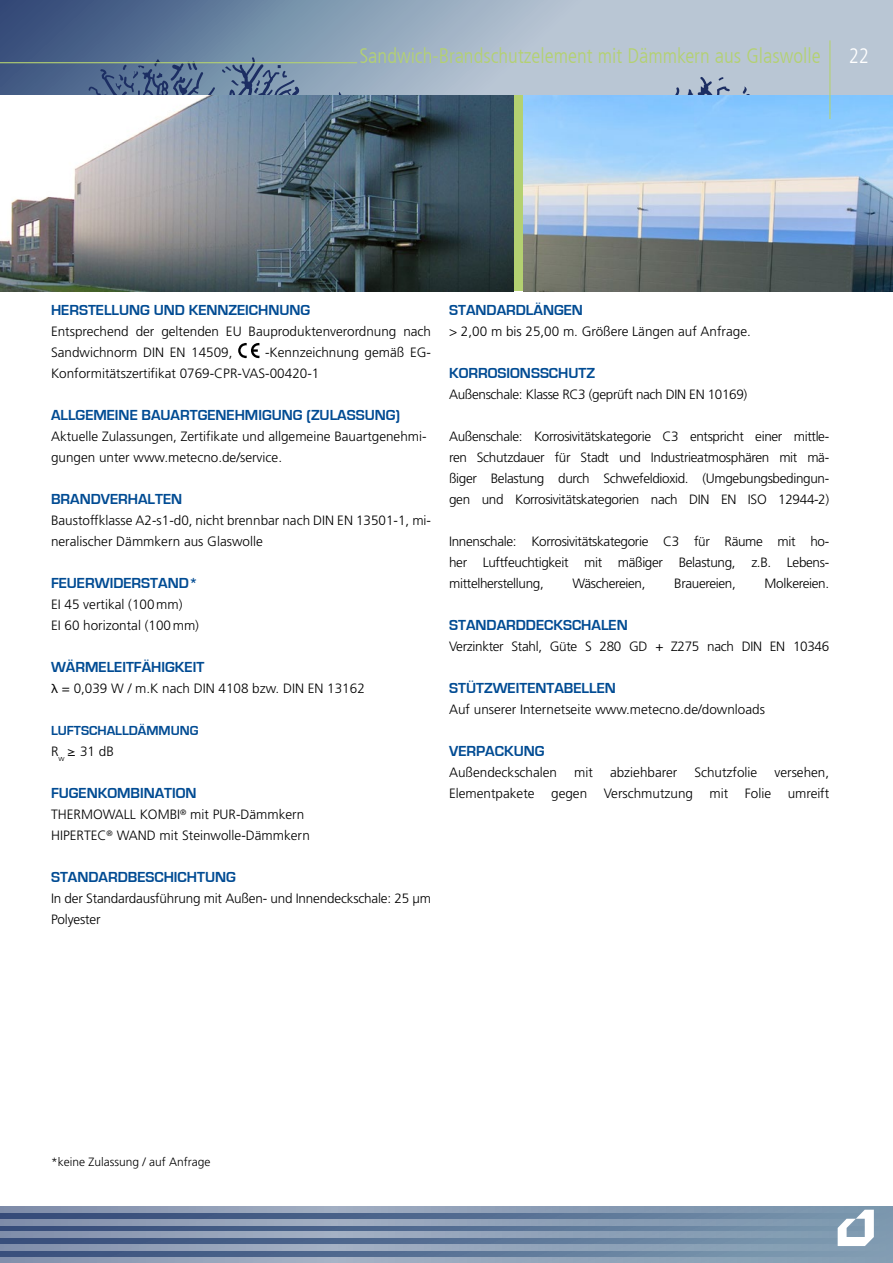
<style>
.page{position:relative;width:893px;height:1263px;background:#fff}
.page>*{position:absolute;margin:0;border:0;box-sizing:border-box;transform-origin:0 0}
.t1{font:300 condensed 21px "Frutiger LT";color:#b4d171}
.t2{font:300 condensed 21px "Frutiger LT";color:#fff}
.t3{font:700 15px "Eurostile";color:#004b93}
.t4{font:300 13.5px/21px "Frutiger LT Pro";color:#000}
.t5{font:300 13.5px "Frutiger LT Pro";letter-spacing:-.025em;color:#000}
.t6{font:700 13.5px "Eurostile";color:#004b93}
.t7{font:300 12px "Frutiger LT Pro";color:#000}
.s1{font-family:"Lucida Grande";font-weight:400;font-size:12px}
</style>
<div class="page">
<div style="left:0;top:0;width:893px;height:96px;background:#b9c6d4"></div>
<svg style="left:0;top:0;width:824px;height:96px"></svg>
<svg style="left:0;top:1213px;width:893px;height:44px;background:#5d7597"></svg>
<svg style="left:0;top:1206px;width:893px;height:7px;background:#8b9db5"></svg>
<svg style="left:0;top:1219px;width:893px;height:6px;background:#8d9fb6"></svg>
<svg style="left:0;top:1232px;width:893px;height:6px;background:#8fa0b7"></svg>
<svg style="left:0;top:1244px;width:893px;height:6px;background:#90a2b8"></svg>
<svg style="left:0;top:1257px;width:893px;height:6px;background:#92a4ba"></svg>
<img style="left:0;top:96px;width:513px;height:195px">
<img style="left:523px;top:96px;width:370px;height:195px">
<hr style="left:829px;top:40px;width:1px;height:79px;background:#b4d171">
<svg style="left:238px;top:343px;width:21px;height:15px"></svg>
<hr style="left:0;top:62px;width:357px;height:1px;background:#b4d171">
<svg style="left:838px;top:1210px;width:36px;height:36px"></svg>
<h1 class="t1" style="left:359px;top:44px;width:463px">Sandwich-Brandschutzelement mit Dämmkern aus Glaswolle</h1>
<h1 class="t2" style="left:849px;top:44px;width:22px">22</h1>
<p class="t3" style="left:51px;top:302px;width:261px">HERSTELLUNG UND KENNZEICHNUNG</p>
<p class="t4" style="left:51px;top:321px;width:382px">Entsprechend der geltenden EU Bauproduktenverordnung nach<br>Sandwichnorm DIN EN 14509,</p>
<p class="t4" style="left:51px;top:342px;width:382px;text-indent:214px">-Kennzeichnung gemäß EG-<br>Konformitätszertifikat 0769-CPR-VAS-00420-1</p>
<p class="t3" style="left:51px;top:407px;width:351px">ALLGEMEINE BAUARTGENEHMIGUNG (ZULASSUNG)</p>
<p class="t4" style="left:51px;top:426px;width:377px">Aktuelle Zulassungen, Zertifikate und allgemeine Bauartgenehmi&shy;gungen unter www.metecno.de/service.</p>
<p class="t3" style="left:51px;top:491px;width:133px">BRANDVERHALTEN</p>
<p class="t4" style="left:51px;top:510px;width:382px">Baustoffklasse A2-s1-d0, nicht brennbar nach DIN EN 13501-1, mi&shy;neralischer Dämmkern aus Glaswolle</p>
<p class="t3" style="left:51px;top:575px;width:149px">FEUERWIDERSTAND*</p>
<p class="t4" style="left:51px;top:594px;width:149px">EI 45 vertikal (100mm)<br>EI 60 horizontal (100mm)</p>
<p class="t3" style="left:51px;top:659px;width:155px">WÄRMELEITFÄHIGKEIT</p>
<p class="t4" style="left:51px;top:678px;width:315px"><span class="s1">λ</span> = 0,039 W / m.K nach DIN 4108 bzw. DIN EN 13162</p>
<p class="t6" style="left:51px;top:723px;width:149px">LUFTSCHALLDÄMMUNG</p>
<p class="t4" style="left:51px;top:741px;width:64px">R<sub>w</sub> <span class="s1">≥</span> 31 dB</p>
<p class="t3" style="left:51px;top:785px;width:147px">FUGENKOMBINATION</p>
<p class="t4" style="left:51px;top:804px;width:260px">THERMOWALL KOMBI<sup>®</sup> mit PUR-Dämmkern<br>HIPERTEC<sup>®</sup> WAND mit Steinwolle-Dämmkern</p>
<p class="t3" style="left:51px;top:869px;width:186px">STANDARDBESCHICHTUNG</p>
<p class="t4" style="left:51px;top:888px;width:382px">In der Standardausführung mit Außen- und Innendeckschale: 25 µm<br>Polyester</p>
<p class="t3" style="left:449px;top:302px;width:135px">STANDARDLÄNGEN</p>
<p class="t4" style="left:449px;top:321px;width:303px">&gt; 2,00 m bis 25,00 m. Größere Längen auf Anfrage.</p>
<p class="t3" style="left:449px;top:365px;width:148px">KORROSIONSSCHUTZ</p>
<p class="t5" style="left:449px;top:386px;width:300px">Außenschale: Klasse RC3 (geprüft nach DIN EN 10169)</p>
<p class="t4" style="left:449px;top:426px;width:382px;text-align:justify">Außenschale: Korrosivitätskategorie C3 entspricht einer mittle&shy;ren Schutzdauer für Stadt und Industrieatmosphären mit mä&shy;ßiger Belastung durch Schwefeldioxid. (Umgebungsbedingun&shy;gen und Korrosivitätskategorien nach DIN EN ISO 12944-2)</p>
<p class="t4" style="left:449px;top:531px;width:382px;text-align:justify">Innenschale: Korrosivitätskategorie C3 für Räume mit ho&shy;her Luftfeuchtigkeit mit mäßiger Belastung, z.B. Lebens&shy;mittelherstellung,</p>
<p class="t5" style="left:573px;top:575px;width:74px">Wäschereien,</p>
<p class="t5" style="left:674px;top:575px;width:63px">Brauereien,</p>
<p class="t5" style="left:764px;top:575px;width:66px">Molkereien.</p>
<p class="t3" style="left:449px;top:617px;width:180px">STANDARDDECKSCHALEN</p>
<p class="t5" style="left:449px;top:638px;width:382px">Verzinkter Stahl, Güte S 280 GD + Z275 nach DIN EN 10346</p>
<p class="t3" style="left:449px;top:680px;width:168px">STÜTZWEITENTABELLEN</p>
<p class="t4" style="left:449px;top:699px;width:317px">Auf unserer Internetseite www.metecno.de/downloads</p>
<p class="t3" style="left:449px;top:743px;width:97px">VERPACKUNG</p>
<p class="t4" style="left:449px;top:762px;width:110px">Außendeckschalen</p>
<p class="t4" style="left:574px;top:762px;width:20px">mit</p>
<p class="t4" style="left:610px;top:762px;width:69px">abziehbarer</p>
<p class="t4" style="left:694px;top:762px;width:64px">Schutzfolie</p>
<p class="t4" style="left:449px;top:762px;width:382px;text-align:right">versehen,<br>Elementpakete gegen Verschmutzung mit Folie umreift</p>
<p class="t7" style="left:51px;top:1154px;width:161px">*keine Zulassung / auf Anfrage</p>
</div>
